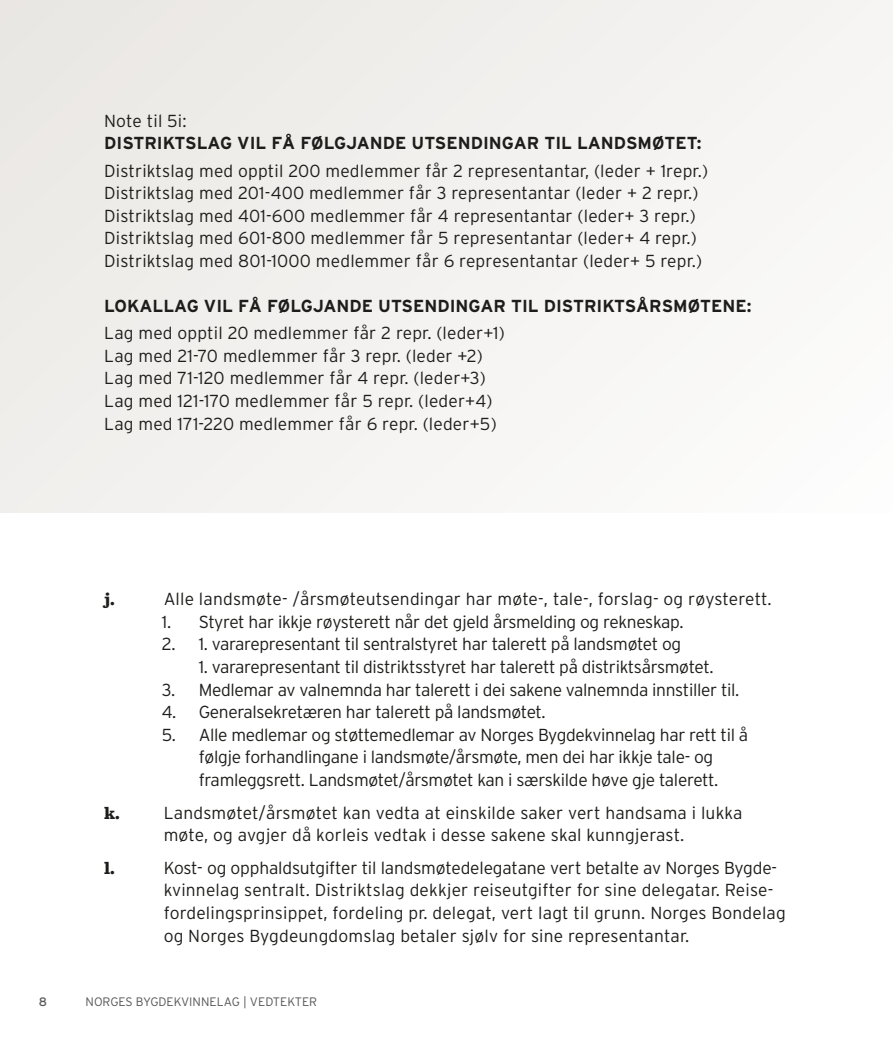
<style>
.page{position:relative;width:893px;height:1042px;background:#fff}
.page>*{position:absolute;margin:0;border:0;box-sizing:border-box;transform-origin:0 0}
.t1{font:900 17.5px "Sentinel";color:#1d1d1b}
.t2{font:300 17.32px/22.6px "Interstate";color:#1d1d1b}
.t3{font:300 17.32px/22.6px "Interstate";letter-spacing:-.02em;color:#1d1d1b;text-align:center}
.t4{font:700 17.32px "Interstate";color:#1d1d1b}
.t5{font:300 12.25px "Interstate";color:#575756}
.t6{font:12.25px "Interstate";color:#575756}
</style>
<div class="page">
<div style="left:0;top:0;width:893px;height:512px;background:#f3f2f0"></div>
<p class="t2" style="left:104px;top:109px;width:84px">Note til 5i:</p>
<p class="t4" style="left:104px;top:133px;width:599px">DISTRIKTSLAG VIL FÅ FØLGJANDE UTSENDINGAR TIL LANDSMØTET:</p>
<p class="t2" style="left:104px;top:159px;width:605px">Distriktslag med opptil 200 medlemmer får 2 representantar, (leder + 1repr.)<br>Distriktslag med 201-400 medlemmer får 3 representantar (leder + 2 repr.)<br>Distriktslag med 401-600 medlemmer får 4 representantar (leder+ 3 repr.)<br>Distriktslag med 601-800 medlemmer får 5 representantar (leder+ 4 repr.)<br>Distriktslag med 801-1000 medlemmer får 6 representantar (leder+ 5 repr.)</p>
<p class="t4" style="left:104px;top:296px;width:649px">LOKALLAG VIL FÅ FØLGJANDE UTSENDINGAR TIL DISTRIKTSÅRSMØTENE:</p>
<p class="t2" style="left:104px;top:322px;width:402px">Lag med opptil 20 medlemmer får 2 repr. (leder+1)<br>Lag med 21-70 medlemmer får 3 repr. (leder +2)<br>Lag med 71-120 medlemmer får 4 repr. (leder+3)<br>Lag med 121-170 medlemmer får 5 repr. (leder+4)<br>Lag med 171-220 medlemmer får 6 repr. (leder+5)</p>
<p class="t1" style="left:104px;top:585px;width:12px">j.</p>
<p class="t2" style="left:164px;top:587px;width:610px">Alle landsmøte- /årsmøteutsendingar har møte-, tale-, forslag- og røysterett.</p>
<p class="t3" style="left:162px;top:610px;width:523px">1. Styret har ikkje røysterett når det gjeld årsmelding og rekneskap.</p>
<p class="t3" style="left:162px;top:633px;width:521px">2. 1. vararepresentant til sentralstyret har talerett på landsmøtet og</p>
<p class="t3" style="left:199px;top:655px;width:516px">1. vararepresentant til distriktsstyret har talerett på distriktsårsmøtet.</p>
<p class="t3" style="left:162px;top:678px;width:579px">3. Medlemar av valnemnda har talerett i dei sakene valnemnda innstiller til.</p>
<p class="t3" style="left:162px;top:700px;width:385px">4. Generalsekretæren har talerett på landsmøtet.</p>
<p class="t3" style="left:162px;top:723px;width:588px">5. Alle medlemar og støttemedlemar av Norges Bygdekvinnelag har rett til å følgje forhandlingane i landsmøte/årsmøte, men dei har ikkje tale- og framleggsrett. Landsmøtet/årsmøtet kan i særskilde høve gje talerett.</p>
<p class="t1" style="left:104px;top:798px;width:17px">k.</p>
<p class="t2" style="left:164px;top:801px;width:580px">Landsmøtet/årsmøtet kan vedta at einskilde saker vert handsama i lukka møte, og avgjer då korleis vedtak i desse sakene skal kunngjerast.</p>
<p class="t1" style="left:104px;top:854px;width:12px">l.</p>
<p class="t2" style="left:164px;top:856px;width:624px">Kost- og opphaldsutgifter til landsmøtedelegatane vert betalte av Norges Bygde&shy;kvinnelag sentralt. Distriktslag dekkjer reiseutgifter for sine delegatar. Reise&shy;fordelingsprinsippet, fordeling pr. delegat, vert lagt til grunn. Norges Bondelag og Norges Bygdeungdomslag betaler sjølv for sine representantar.</p>
<p class="t6" style="left:39px;top:995px;width:10px">8</p>
<p class="t5" style="left:86px;top:995px;width:233px">NORGES BYGDEKVINNELAG | VEDTEKTER</p>
</div>
